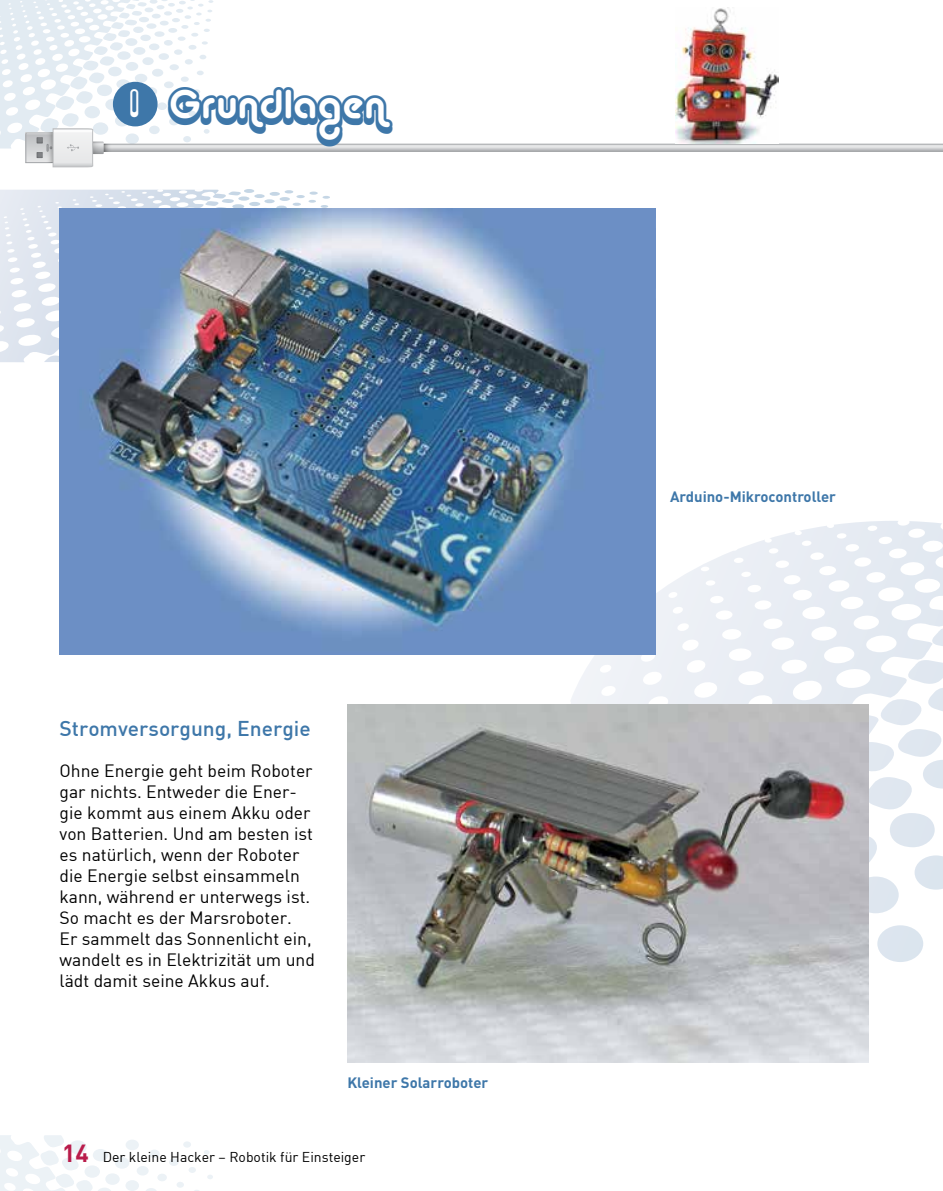
<style>
.page{position:relative;width:943px;height:1191px;background:#fff}
.page>*{position:absolute;margin:0;border:0;box-sizing:border-box;transform-origin:0 0}
.t1{font:40.25px "Alba Super";color:#3e77a9}
.Überschrift_3{font:500 21px "DIN";color:#3e77a9}
.Lauftext{font:17.5px/21px "DIN";color:#000}
.Bildunterschrift{font:700 14.88px "DIN";color:#3e77a9}
.t2{font:14px "DIN";color:#000}
.s1{font-size:29.75px;color:#fff}
.s2{font-weight:700;font-size:24.5px;color:#b91c4b}
</style>
<div class="page">
<div style="left:0;top:1135px;width:146px;height:56px;background:linear-gradient(to bottom,#f8fbfc,#f4f8fa)"></div>
<svg style="left:0;top:0;width:146px;height:149px;fill:#e2ebf2"></svg>
<svg style="left:28px;top:135px;width:9px;height:26px"></svg>
<div style="left:26px;top:133px;width:28px;height:30px;border:1px solid #a7a9ac"></div>
<svg style="left:37px;top:128px;width:906px;height:39px"></svg>
<div style="left:113px;top:82px;width:45px;height:44px;background:#3e77a9;border-radius:50%"></div>
<img style="left:675px;top:8px;width:103px;height:136px">
<svg style="left:571px;top:525px;width:372px;height:444px"></svg>
<svg style="left:0;top:189px;width:254px;height:173px"></svg>
<img style="left:60px;top:208px;width:595px;height:447px">
<img style="left:347px;top:704px;width:521px;height:358px">
<h1 class="t1" style="left:130px;top:80px;width:256px"><span class="s1">1</span> Grundlagen</h1>
<p class="Überschrift_3" style="left:60px;top:715px;width:253px">Stromversorgung, Energie</p>
<p class="Lauftext" style="left:60px;top:760px;width:257px">Ohne Energie geht beim Roboter gar nichts. Entweder die Ener&shy;gie kommt aus einem Akku oder von Batterien. Und am besten ist es natürlich, wenn der Roboter die Energie selbst einsammeln kann, während er unterwegs ist.<br>So macht es der Marsroboter.<br>Er sammelt das Sonnenlicht ein, wandelt es in Elektrizität um und lädt damit seine Akkus auf.</p>
<p class="Bildunterschrift" style="left:347px;top:1072px;width:142px">Kleiner Solarroboter</p>
<p class="t2" style="left:62px;top:1148px;width:305px"><span class="s2">14</span> Der kleine Hacker – Robotik für Einsteiger</p>
<p class="Bildunterschrift" style="left:670px;top:487px;width:167px">Arduino-Mikrocontroller</p>
</div>
